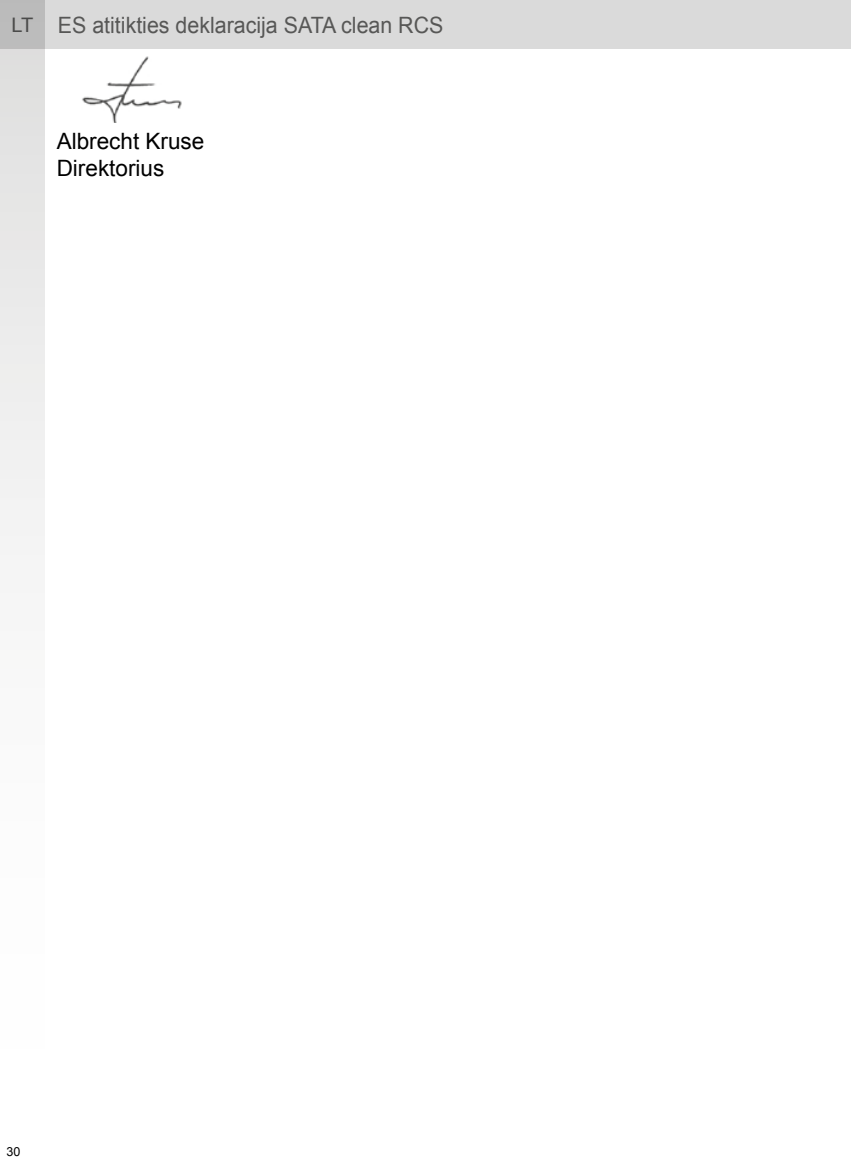
<style>
.page{position:relative;width:851px;height:1170px;background:#fff}
.page>*{position:absolute;margin:0;border:0;box-sizing:border-box;transform-origin:0 0}
.t1{font:22.5px "Arial";color:#575756;scale:.95 1}
.t2{font:22.5px/27px "Arial";color:#000}
.t3{font:12.5px "Arial";color:#000}
.s1{font-size:20px}
</style>
<div class="page">
<div style="left:0;top:0;width:850px;height:49px;background:#dadada"></div>
<svg style="left:0;top:0;width:44px;height:555px"></svg>
<img style="left:82px;top:57px;width:100px;height:65px">
<p class="t1" style="left:11px;top:10px;width:456px"><span class="s1">LT</span> ES atitikties deklaracija SATA clean RCS</p>
<p class="t2" style="left:57px;top:128px;width:149px">Albrecht Kruse<br>Direktorius</p>
<p class="t3" style="left:6px;top:1143px;width:15px">30</p>
</div>
